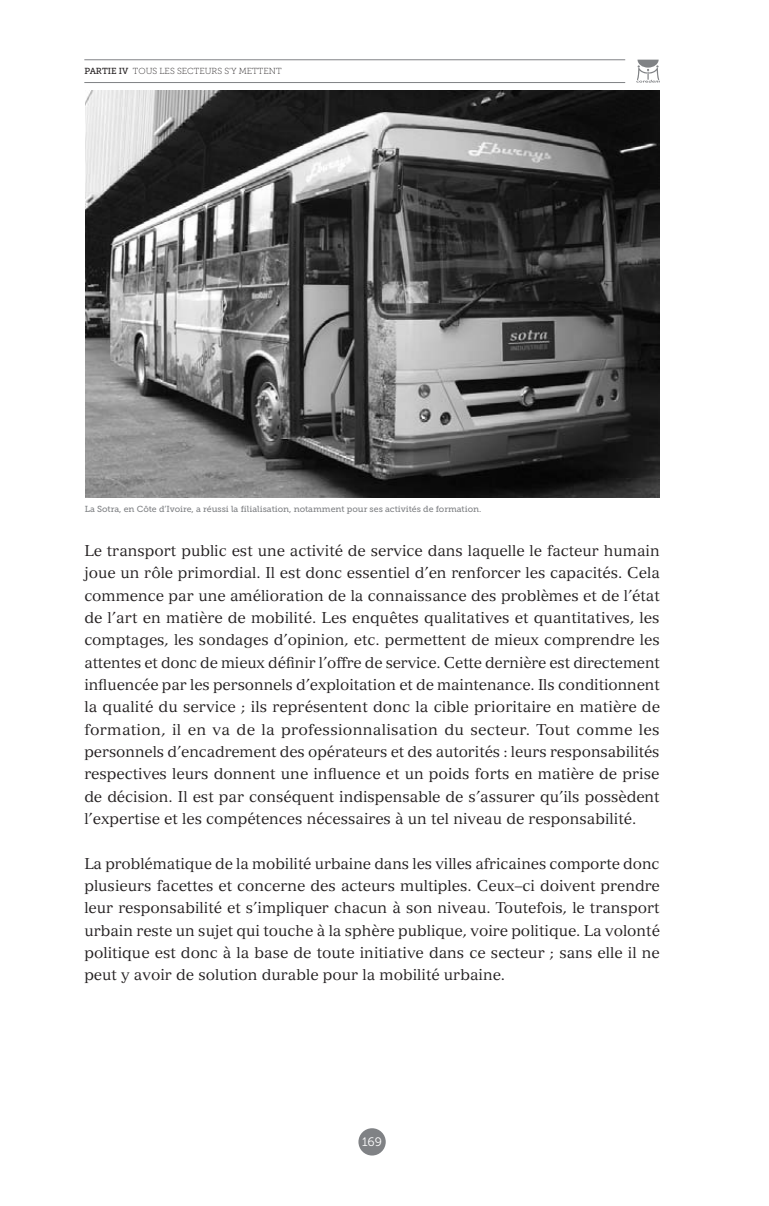
<style>
.page{position:relative;width:769px;height:1206px;background:#fff}
.page>*{position:absolute;margin:0;border:0;box-sizing:border-box;transform-origin:0 0}
.t1{font:15.4px/22.4px "Versailles LT";color:#231f20;text-align:justify}
.t2{font:12.25px "Museo Slab 300";color:#fff}
.t3{font:8.75px "Museo Slab 500";color:#808285}
.t4{font:8.75px "Museo Slab 100";color:#231f20}
.s1{font-family:"Museo Slab 500"}
</style>
<div class="page">
<hr style="left:84px;top:59px;width:541px;height:1px;background:#808285">
<hr style="left:84px;top:82px;width:541px;height:1px;background:#808285">
<svg style="left:636px;top:60px;width:24px;height:23px"></svg>
<div style="left:358px;top:1128px;width:28px;height:27px;background:#808285;border-radius:50%"></div>
<img style="left:85px;top:91px;width:574px;height:406px">
<p class="t4" style="left:84px;top:66px;width:199px"><span class="s1">PARTIE IV</span> TOUS LES SECTEURS S’Y METTENT</p>
<p class="t3" style="left:85px;top:504px;width:398px">La Sotra, en Côte d’Ivoire, a réussi la filialisation, notamment pour ses activités de formation.</p>
<p class="t1" style="left:84px;top:539px;width:577px">Le transport public est une activité de service dans laquelle le facteur humain joue un rôle primordial. Il est donc essentiel d’en renforcer les capacités. Cela commence par une amélioration de la connaissance des problèmes et de l’état de l’art en matière de mobilité. Les enquêtes qualitatives et quantitatives, les comptages, les sondages d’opinion, etc. permettent de mieux comprendre les attentes et donc de mieux définir l’offre de service. Cette dernière est directement influencée par les personnels d’exploitation et de maintenance. Ils conditionnent la qualité du service ; ils représentent donc la cible prioritaire en matière de formation, il en va de la professionnalisation du secteur. Tout comme les personnels d’encadrement des opérateurs et des autorités : leurs responsabilités respectives leurs donnent une influence et un poids forts en matière de prise de décision. Il est par conséquent indispensable de s’assurer qu’ils possèdent l’expertise et les compétences nécessaires à un tel niveau de responsabilité.</p>
<p class="t1" style="left:84px;top:852px;width:577px">La problématique de la mobilité urbaine dans les villes africaines comporte donc plusieurs facettes et concerne des acteurs multiples. Ceux–ci doivent prendre leur responsabilité et s’impliquer chacun à son niveau. Toutefois, le transport urbain reste un sujet qui touche à la sphère publique, voire politique. La volonté politique est donc à la base de toute initiative dans ce secteur ; sans elle il ne peut y avoir de solution durable pour la mobilité urbaine.</p>
<p class="t2" style="left:362px;top:1135px;width:21px">169</p>
</div>
